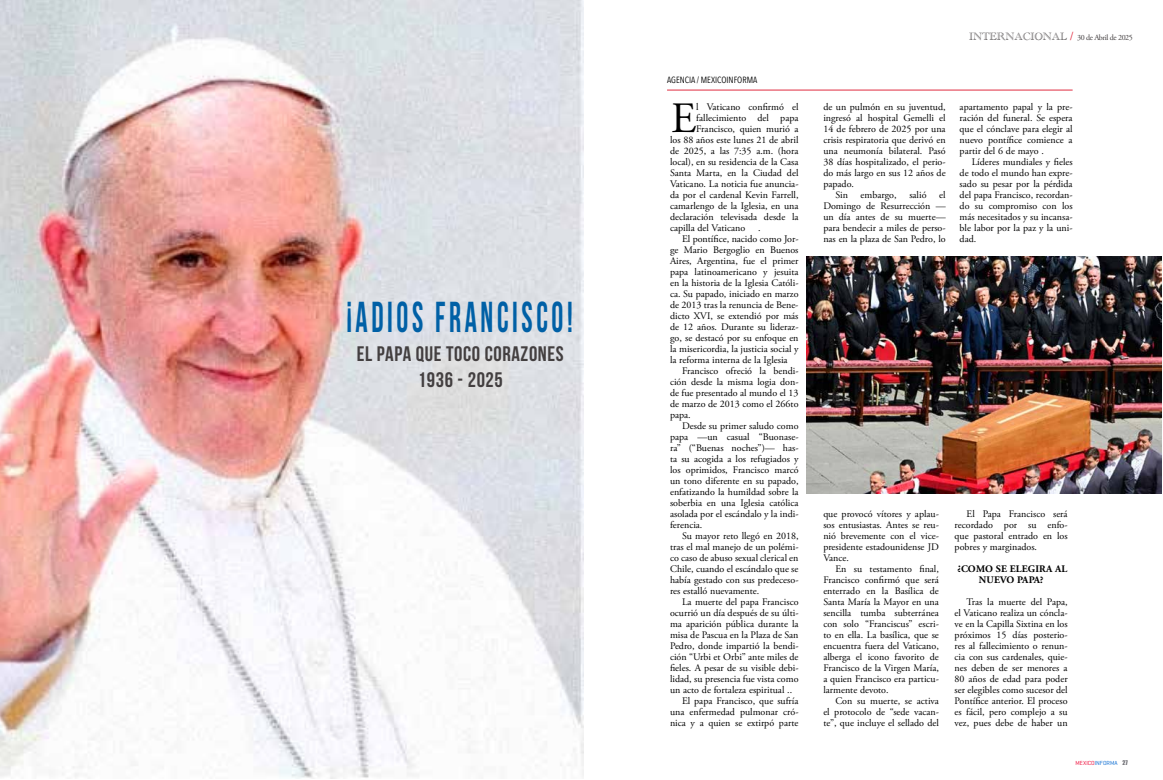
<style>
.page{position:relative;width:1163px;height:780px;background:#fff}
.page>*{position:absolute;margin:0;border:0;box-sizing:border-box;transform-origin:0 0}
.t1{font:700 43.2px "Bebas Neue";letter-spacing:.12em;color:#0060a6;scale:.69 1}
.t2{font:43.2px "Adobe Garamond Pro";color:#000}
.t3{font:700 21px/26px "Bebas Neue";letter-spacing:.03em;color:#433f40;text-align:center}
.t4{font:10px/11px "Adobe Garamond Pro";color:#000;text-align:justify}
.t5{font:700 10px/11px "Adobe Garamond Pro";letter-spacing:.015em;color:#000;text-align:center}
.t6{font:9px "Avenir Next Condensed";color:#000}
.t7{font:8px "Adobe Garamond Pro";letter-spacing:-.05em;color:#433f40}
.t8{font:6px "Geogrotesque";color:#0066d0}
.s1{font-family:"Academy Engraved Let Plain";font-size:11px}
.s2{font-size:12px;color:#e12c40}
.s3{color:#ee0031}
.s4{font-family:"Impact";color:#727277}
</style>
<div class="page">
<img style="left:0;top:0;width:583px;height:778px">
<hr style="left:667px;top:90px;width:405px;height:1px;background:#e02c41">
<img style="left:806px;top:257px;width:355px;height:236px">
<h1 class="t1" style="left:346px;top:293px;width:329px">¡ADIOS FRANCISCO!</h1>
<h2 class="t3" style="left:357px;top:340px;width:208px">EL PAPA QUE TOCO CORAZONES<br>1936 - 2025</h2>
<p class="t6" style="left:667px;top:72px;width:92px">AGENCIA / MEXICOINFORMA</p>
<h1 class="t2" style="left:671px;top:92px;width:27px">E</h1>
<p class="t4" style="left:696px;top:102px;width:104px">l Vaticano confirmó el</p>
<p class="t4" style="left:696px;top:113px;width:104px">fallecimiento del papa</p>
<p class="t4" style="left:696px;top:124px;width:104px">Francisco, quien murió a</p>
<p class="t4" style="left:670px;top:135px;width:130px">los 88 años este lunes 21 de abril</p>
<p class="t4" style="left:670px;top:146px;width:130px">de 2025, a las 7:35 a.m. (hora</p>
<p class="t4" style="left:670px;top:157px;width:130px">local), en su residencia de la Casa</p>
<p class="t4" style="left:670px;top:168px;width:130px">Santa Marta, en la Ciudad del</p>
<p class="t4" style="left:670px;top:179px;width:130px">Vaticano. La noticia fue anuncia-</p>
<p class="t4" style="left:670px;top:190px;width:130px">da por el cardenal Kevin Farrell,</p>
<p class="t4" style="left:670px;top:201px;width:130px">camarlengo de la Iglesia, en una</p>
<p class="t4" style="left:670px;top:212px;width:130px">declaración televisada desde la</p>
<p class="t4" style="left:670px;top:223px;width:77px">capilla del Vaticano</p>
<p class="t4" style="left:758px;top:223px;width:4px">.</p>
<p class="t4" style="left:682px;top:234px;width:118px">El pontífice, nacido como Jor-</p>
<p class="t4" style="left:670px;top:245px;width:130px">ge Mario Bergoglio en Buenos</p>
<p class="t4" style="left:670px;top:256px;width:130px">Aires, Argentina, fue el primer</p>
<p class="t4" style="left:670px;top:267px;width:130px">papa latinoamericano y jesuita</p>
<p class="t4" style="left:670px;top:278px;width:130px">en la historia de la Iglesia Católi-</p>
<p class="t4" style="left:670px;top:289px;width:130px">ca. Su papado, iniciado en marzo</p>
<p class="t4" style="left:670px;top:300px;width:130px">de 2013 tras la renuncia de Bene-</p>
<p class="t4" style="left:670px;top:311px;width:130px">dicto XVI, se extendió por más</p>
<p class="t4" style="left:670px;top:322px;width:130px">de 12 años. Durante su lideraz-</p>
<p class="t4" style="left:670px;top:333px;width:130px">go, se destacó por su enfoque en</p>
<p class="t4" style="left:670px;top:344px;width:130px">la misericordia, la justicia social y</p>
<p class="t4" style="left:670px;top:355px;width:119px">la reforma interna de la Iglesia</p>
<p class="t4" style="left:682px;top:366px;width:118px">Francisco ofreció la bendi-</p>
<p class="t4" style="left:670px;top:377px;width:130px">ción desde la misma logia don-</p>
<p class="t4" style="left:670px;top:388px;width:130px">de fue presentado al mundo el 13</p>
<p class="t4" style="left:670px;top:399px;width:130px">de marzo de 2013 como el 266to</p>
<p class="t4" style="left:670px;top:410px;width:22px">papa.</p>
<p class="t4" style="left:682px;top:421px;width:118px">Desde su primer saludo como</p>
<p class="t4" style="left:670px;top:432px;width:130px">papa —un casual “Buonase-</p>
<p class="t4" style="left:670px;top:443px;width:130px">ra” (“Buenas noches”)— has-</p>
<p class="t4" style="left:670px;top:454px;width:130px">ta su acogida a los refugiados y</p>
<p class="t4" style="left:670px;top:465px;width:130px">los oprimidos, Francisco marcó</p>
<p class="t4" style="left:670px;top:476px;width:130px">un tono diferente en su papado,</p>
<p class="t4" style="left:670px;top:487px;width:130px">enfatizando la humildad sobre la</p>
<p class="t4" style="left:670px;top:498px;width:130px">soberbia en una Iglesia católica</p>
<p class="t4" style="left:670px;top:509px;width:130px">asolada por el escándalo y la indi-</p>
<p class="t4" style="left:670px;top:520px;width:34px">ferencia.</p>
<p class="t4" style="left:682px;top:531px;width:118px">Su mayor reto llegó en 2018,</p>
<p class="t4" style="left:670px;top:542px;width:130px">tras el mal manejo de un polémi-</p>
<p class="t4" style="left:670px;top:553px;width:130px">co caso de abuso sexual clerical en</p>
<p class="t4" style="left:670px;top:564px;width:130px">Chile, cuando el escándalo que se</p>
<p class="t4" style="left:670px;top:575px;width:130px">había gestado con sus predeceso-</p>
<p class="t4" style="left:670px;top:586px;width:91px">res estalló nuevamente.</p>
<p class="t4" style="left:682px;top:597px;width:118px">La muerte del papa Francisco</p>
<p class="t4" style="left:670px;top:608px;width:130px">ocurrió un día después de su últi-</p>
<p class="t4" style="left:670px;top:619px;width:130px">ma aparición pública durante la</p>
<p class="t4" style="left:670px;top:630px;width:130px">misa de Pascua en la Plaza de San</p>
<p class="t4" style="left:670px;top:641px;width:130px">Pedro, donde impartió la bendi-</p>
<p class="t4" style="left:670px;top:652px;width:130px">ción “Urbi et Orbi” ante miles de</p>
<p class="t4" style="left:670px;top:663px;width:130px">fieles. A pesar de su visible debi-</p>
<p class="t4" style="left:670px;top:674px;width:130px">lidad, su presencia fue vista como</p>
<p class="t4" style="left:670px;top:685px;width:124px">un acto de fortaleza espiritual ..</p>
<p class="t4" style="left:682px;top:696px;width:118px">El papa Francisco, que sufría</p>
<p class="t4" style="left:670px;top:707px;width:130px">una enfermedad pulmonar cró-</p>
<p class="t4" style="left:670px;top:718px;width:130px">nica y a quien se extirpó parte</p>
<p class="t7" style="left:968px;top:32px;width:165px"><span class="s1">INTERNACIONAL</span> <span class="s2">/</span> 30 de Abril de 2025</p>
<p class="t4" style="left:823px;top:102px;width:124px">de un pulmón en su juventud,</p>
<p class="t4" style="left:823px;top:113px;width:124px">ingresó al hospital Gemelli el</p>
<p class="t4" style="left:823px;top:124px;width:124px">14 de febrero de 2025 por una</p>
<p class="t4" style="left:823px;top:135px;width:124px">crisis respiratoria que derivó en</p>
<p class="t4" style="left:823px;top:146px;width:124px">una neumonía bilateral. Pasó</p>
<p class="t4" style="left:823px;top:157px;width:124px">38 días hospitalizado, el perio-</p>
<p class="t4" style="left:823px;top:168px;width:124px">do más largo en sus 12 años de</p>
<p class="t4" style="left:823px;top:179px;width:32px">papado.</p>
<p class="t4" style="left:835px;top:190px;width:14px">Sin</p>
<p class="t4" style="left:860px;top:190px;width:38px">embargo,</p>
<p class="t4" style="left:909px;top:190px;width:19px">salió</p>
<p class="t4" style="left:823px;top:190px;width:124px;text-indent:116px">el Domingo de Resurrección — un día antes de su muerte— para bendecir a miles de perso&shy;nas en la plaza de San Pedro, lo</p>
<p class="t4" style="left:959px;top:102px;width:114px">apartamento papal y la pre&shy;ración del funeral. Se espera que el cónclave para elegir al nuevo pontífice comience a partir del 6 de mayo .</p>
<p class="t4" style="left:959px;top:157px;width:114px;text-indent:12px">Líderes mundiales y fieles de todo el mundo han expre&shy;sado su pesar por la pérdida del papa Francisco, recordan&shy;do su compromiso con los más necesitados y su incansa&shy;ble labor por la paz y la uni&shy;dad.</p>
<p class="t4" style="left:823px;top:509px;width:117px">que provocó vítores y aplau&shy;sos entusiastas. Antes se reu&shy;nió brevemente con el vice&shy;presidente estadounidense JD Vance.</p>
<p class="t4" style="left:823px;top:564px;width:117px;text-indent:12px">En su testamento final, Francisco confirmó que será enterrado en la Basílica de Santa María la Mayor en una sencilla tumba subterránea con solo “Franciscus” escri&shy;to en ella. La basílica, que se encuentra fuera del Vaticano, alberga el icono favorito de Francisco de la Virgen María, a quien Francisco era particu&shy;larmente devoto.</p>
<p class="t4" style="left:823px;top:696px;width:117px;text-indent:12px">Con su muerte, se activa el protocolo de “sede vacan&shy;te”, que incluye el sellado del</p>
<p class="t4" style="left:954px;top:509px;width:114px;text-indent:12px">El Papa Francisco será recordado por su enfo&shy;que pastoral entrado en los pobres y marginados.</p>
<p class="t5" style="left:957px;top:563px;width:111px">¿COMO SE ELEGIRA AL<br>NUEVO PAPA?</p>
<p class="t4" style="left:954px;top:597px;width:114px;text-indent:12px">Tras la muerte del Papa, el Vaticano realiza un cóncla&shy;ve en la Capilla Sixtina en los próximos 15 días posterio&shy;res al fallecimiento o renun&shy;cia con sus cardenales, quie&shy;nes deben de ser menores a 80 años de edad para poder ser elegibles como sucesor del Pontífice anterior. El proceso es fácil, pero complejo a su vez, pues debe de haber un</p>
<p class="t8" style="left:1075px;top:759px;width:54px"><span class="s3">MEXICO</span>INFORMA <span class="s4">27</span></p>
</div>
